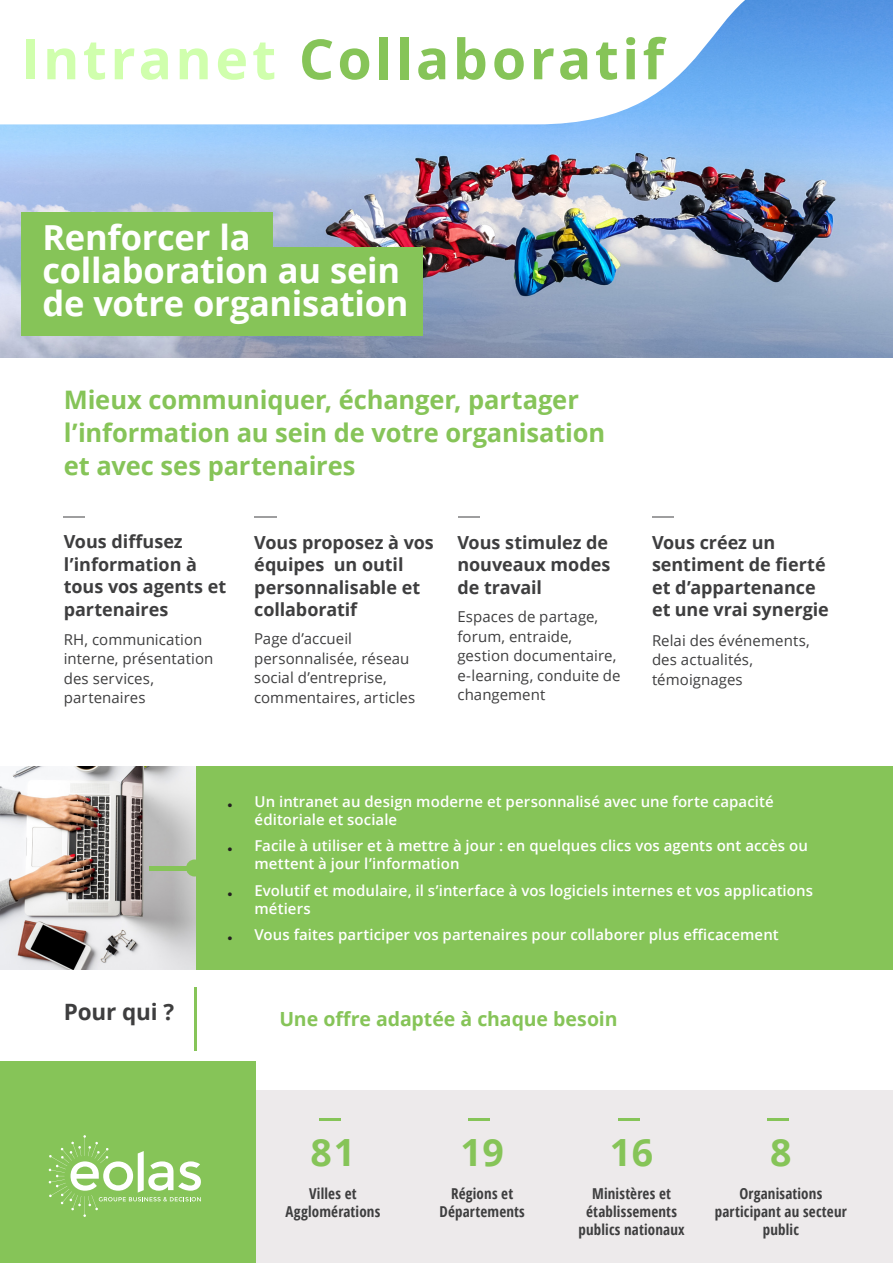
<style>
.page{position:relative;width:893px;height:1263px;background:#fff}
.page>*{position:absolute;margin:0;border:0;box-sizing:border-box;transform-origin:0 0}
.t1{font:700 55.5px "Open Sans";letter-spacing:.06em;color:#86c458}
.t2{font:700 37.5px "Open Sans";color:#86c458}
.intro{font:700 34.5px/33px "Open Sans";letter-spacing:-.01em;color:#fff}
.intro-2{font:700 25.5px/33px "Open Sans";letter-spacing:-.005em;color:#86c458}
.t3{font:700 22.5px "Open Sans";letter-spacing:-.01em;color:#3e3e3f}
.t4{font:700 19.5px "Open Sans";letter-spacing:-.005em;color:#86c458}
.t5{font:700 18px/22.5px "Open Sans";letter-spacing:-.005em;color:#3e3e3f}
.t6{font:600 15px/18px "Open Sans";letter-spacing:.005em;color:#fff}
.section{font:15px/19.5px "Open Sans";letter-spacing:.005em;color:#3e3e3f}
.corps_chiffre{font:700 condensed 15px/18px "Open Sans";letter-spacing:.01em;color:#3e3e3f;text-align:center}
.s1{color:#d0ffad}
.s2{font-family:"Myriad Pro";font-weight:400;font-size:18px;color:#231f20}
</style>
<div class="page">
<div style="left:0;top:1090px;width:893px;height:173px;background:#edeaeb"></div>
<div style="left:0;top:1062px;width:255px;height:201px;background:#86c458"></div>
<hr style="left:319px;top:1118px;width:22px;height:2px;background:#86c458">
<hr style="left:469px;top:1118px;width:21px;height:2px;background:#86c458">
<hr style="left:618px;top:1118px;width:21px;height:2px;background:#86c458">
<hr style="left:767px;top:1118px;width:22px;height:2px;background:#86c458">
<svg style="left:49px;top:1135px;width:152px;height:82px"></svg>
<hr style="left:194px;top:987px;width:2px;height:64px;background:#86c458">
<img style="left:0;top:0;width:893px;height:357px">
<div style="left:21px;top:281px;width:401px;height:55px;background:#86c458"></div>
<div style="left:21px;top:247px;width:401px;height:55px;background:#86c458"></div>
<div style="left:21px;top:212px;width:251px;height:55px;background:#86c458"></div>
<svg style="left:0;top:0;width:801px;height:124px"></svg>
<div style="left:0;top:766px;width:893px;height:203px;background:#86c458"></div>
<svg style="left:254px;top:517px;width:22px;height:1px"></svg>
<svg style="left:458px;top:517px;width:22px;height:1px"></svg>
<svg style="left:64px;top:517px;width:21px;height:1px"></svg>
<svg style="left:652px;top:517px;width:21px;height:1px"></svg>
<img style="left:0;top:766px;width:195px;height:203px">
<hr style="left:149px;top:866px;width:46px;height:4px;background:#86c458">
<div style="left:186px;top:859px;width:17px;height:17px;background:#86c458;border-radius:50%"></div>
<p class="t1" style="left:21px;top:20px;width:644px"><span class="s1">Intranet</span> Collaboratif</p>
<p class="intro" style="left:43px;top:221px;width:368px">Renforcer la collaboration au sein de votre organisation</p>
<p class="intro-2" style="left:64px;top:383px;width:543px">Mieux communiquer, échanger, partager l’information au sein de votre organisation et avec ses partenaires</p>
<p class="t5" style="left:64px;top:530px;width:164px">Vous diffusez l’information à tous vos agents et partenaires</p>
<p class="section" style="left:64px;top:629px;width:151px">RH, communication interne, présentation des services, partenaires</p>
<p class="t5" style="left:254px;top:531px;width:181px">Vous proposez à vos équipes un outil personnalisable et collaboratif</p>
<p class="section" style="left:254px;top:629px;width:163px">Page d’accueil personnalisée, réseau social d’entreprise, commentaires, articles</p>
<p class="t5" style="left:457px;top:530px;width:154px">Vous stimulez de nouveaux modes de travail</p>
<p class="section" style="left:457px;top:607px;width:165px">Espaces de partage, forum, entraide, gestion documentaire, e-learning, conduite de changement</p>
<p class="t5" style="left:652px;top:530px;width:178px">Vous créez un sentiment de fierté et d’appartenance et une vrai synergie</p>
<p class="section" style="left:652px;top:630px;width:159px">Relai des événements, des actualités, témoignages</p>
<p class="t6" style="left:254px;top:792px;width:521px;text-indent:-27px"><span class="s2">•</span> Un intranet au design moderne et personnalisé avec une forte capacité éditoriale et sociale</p>
<p class="t6" style="left:254px;top:837px;width:555px;text-indent:-27px"><span class="s2">•</span> Facile à utiliser et à mettre à jour : en quelques clics vos agents ont accès ou mettent à jour l’information</p>
<p class="t6" style="left:254px;top:881px;width:560px;text-indent:-27px"><span class="s2">•</span> Evolutif et modulaire, il s’interface à vos logiciels internes et vos applications métiers</p>
<p class="t6" style="left:227px;top:926px;width:553px"><span class="s2">•</span> Vous faites participer vos partenaires pour collaborer plus efficacement</p>
<p class="t3" style="left:64px;top:996px;width:112px">Pour qui ?</p>
<p class="t4" style="left:279px;top:1005px;width:340px">Une offre adaptée à chaque besoin</p>
<p class="t2" style="left:311px;top:1126px;width:46px">81</p>
<p class="corps_chiffre" style="left:285px;top:1184px;width:97px">Villes et<br>Agglomérations</p>
<p class="t2" style="left:460px;top:1126px;width:45px">19</p>
<p class="corps_chiffre" style="left:439px;top:1184px;width:87px">Régions et<br>Départements</p>
<p class="t2" style="left:610px;top:1126px;width:45px">16</p>
<p class="corps_chiffre" style="left:578px;top:1184px;width:108px">Ministères et établissements publics nationaux</p>
<p class="t2" style="left:770px;top:1126px;width:23px">8</p>
<p class="corps_chiffre" style="left:715px;top:1184px;width:134px">Organisations participant au secteur public</p>
</div>
